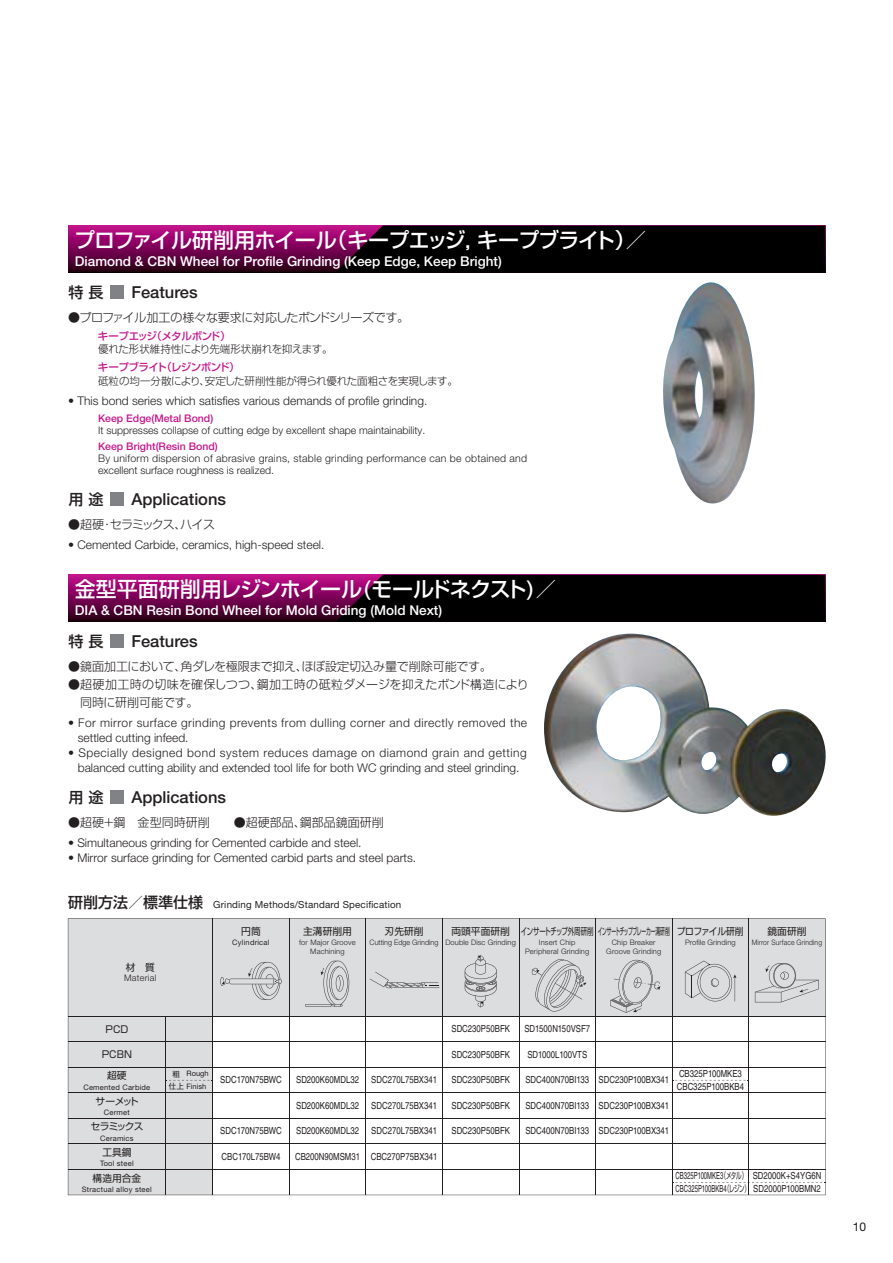
<style>
.page{position:relative;width:893px;height:1263px;background:#fff}
.page>*{position:absolute;margin:0;border:0;box-sizing:border-box;transform-origin:0 0}
.t1{font:21px "Shin Go Pro Medium 90 pv RKSJ H";letter-spacing:-.035em;color:#fff}
.t2{font:500 16.5px "Helvetica Neue LT Std";color:#231f20}
.t3{font:15px "Shin Go Pro Medium 90 pv RKSJ H";color:#231f20}
.t4{font:500 13.5px "Helvetica Neue LT Std";color:#fff}
.t5{font:300 12px/15px "Helvetica Neue LT Std";color:#231f20;text-align:center}
.t6{font:12px/18px "Shin Go Pro Light 90 pv RKSJ H";letter-spacing:-.01em;color:#231f20}
.t7{font:300 12px/15px "Helvetica Neue LT Std";letter-spacing:.035em;color:#231f20}
.t8{font:12px "Shin Go Pro Light 90 pv RKSJ H";letter-spacing:-.035em;color:#231f20}
.t9{font:12px "Shin Go Pro Light 90 pv RKSJ H";letter-spacing:-.065em;color:#231f20}
.t10{font:12px "Helvetica Neue LT Std";color:#231f20}
.t11{font:300 10.5px/12px "Helvetica Neue LT Std";letter-spacing:.02em;color:#231f20}
.t12{font:300 10.5px "Helvetica Neue LT Std";color:#231f20}
.t13{font:10.5px "Shin Go Pro Light 90 pv RKSJ H";letter-spacing:-.02em;color:#231f20}
.t14{font:500 10.5px "Helvetica Neue LT Std";color:#c6168d}
.t15{font:10.5px "Shin Go Pro Medium 90 pv RKSJ H";letter-spacing:-.055em;color:#c6168d}
.t16{font:9.75px/12.8px "Helvetica LT Std";color:#231f20;scale:.8 1}
.t17{font:9.75px/12.8px "Helvetica LT Std";color:#231f20;scale:.61 1}
.t18{font:9.75px/21.3px "Shin Go Pro Regular 90 pv RKSJ H";color:#231f20;text-align:center}
.t19{font:9.75px "Helvetica Neue LT Std";letter-spacing:.02em;color:#231f20}
.t20{font:9.75px "Shin Go Pro Regular 90 pv RKSJ H";letter-spacing:-.04em;color:#231f20;scale:.66 1}
.t21{font:9.75px "Shin Go Pro Regular 90 pv RKSJ H";letter-spacing:-.045em;color:#231f20;scale:.9 1}
.t22{font:300 9px "Helvetica Neue LT Std";letter-spacing:.03em;color:#231f20}
.t23{font:300 7.5px/9px "Helvetica Neue LT Std";letter-spacing:.02em;color:#231f20;text-align:center}
.t24{font:7.5px "Helvetica Neue LT Std";letter-spacing:.03em;color:#231f20}
.t25{font:300 7.5px "Helvetica Neue LT Std";letter-spacing:.02em;color:#231f20;scale:.9 1}
.t26{font:300 7.5px "Helvetica Neue LT Std";color:#231f20;scale:.96 1}
.t27{font:7.5px "Shin Go Pro Regular 90 pv RKSJ H";color:#231f20}
.s1{font-family:"Shin Go Pro Medium 90 pv RKSJ H";font-size:15px}
.s2{font-family:"Shin Go Pro Regular 90 pv RKSJ H"}
.s3{font-family:"Shin Go Pro Regular 90 pv RKSJ H";font-size:9px}
</style>
<div class="page">
<svg style="left:68px;top:918px;width:757px;height:277px"></svg>
<svg style="left:166px;top:1080px;width:47px;height:1px"></svg>
<svg style="left:672px;top:1182px;width:153px;height:1px"></svg>
<svg style="left:672px;top:1080px;width:76px;height:1px"></svg>
<svg style="left:220px;top:962px;width:61px;height:38px;background:#cdcdce"></svg>
<svg style="left:754px;top:963px;width:64px;height:39px;background:#cecfd0"></svg>
<svg style="left:305px;top:961px;width:44px;height:46px;background:#cbcccd"></svg>
<svg style="left:369px;top:972px;width:70px;height:17px"></svg>
<svg style="left:464px;top:955px;width:32px;height:53px;background:#c5c6c7"></svg>
<svg style="left:531px;top:959px;width:55px;height:53px;background:#c8c9ca"></svg>
<svg style="left:610px;top:960px;width:50px;height:53px;background:#cccccd"></svg>
<svg style="left:685px;top:961px;width:51px;height:40px;background:#cbcccd"></svg>
<img style="left:544px;top:634px;width:282px;height:182px">
<div style="left:68px;top:226px;width:757px;height:46px;background:linear-gradient(to bottom,#c4098e,#2d0018)"></div>
<div style="left:336px;top:226px;width:489px;height:46px;background:#010000"></div>
<div style="left:68px;top:575px;width:757px;height:47px;background:linear-gradient(to bottom,#c5098f,#280013)"></div>
<div style="left:111px;top:285px;width:13px;height:14px;background:#808285"></div>
<div style="left:111px;top:634px;width:13px;height:14px;background:#808285"></div>
<div style="left:111px;top:492px;width:13px;height:14px;background:#808285"></div>
<div style="left:111px;top:790px;width:13px;height:14px;background:#808285"></div>
<div style="left:336px;top:575px;width:489px;height:47px;background:#010000"></div>
<img style="left:663px;top:282px;width:92px;height:222px">
<h1 class="t1" style="left:74px;top:232px;width:573px">プロファイル研削用ホイール（キープエッジ, キープブライト）／</h1>
<p class="t4" style="left:75px;top:256px;width:428px">Diamond &amp; CBN Wheel for Profile Grinding (Keep Edge, Keep Bright)</p>
<p class="t3" style="left:68px;top:286px;width:36px">特 長</p>
<h2 class="t2" style="left:131px;top:286px;width:68px">Features</h2>
<p class="t8" style="left:68px;top:313px;width:342px">●プロファイル加工の様々な要求に対応したボンドシリーズです。</p>
<p class="t15" style="left:98px;top:332px;width:134px">キープエッジ（メタルボンド）</p>
<p class="t13" style="left:98px;top:346px;width:236px">優れた形状維持性により先端形状崩れを抑えます。</p>
<p class="t15" style="left:98px;top:364px;width:143px">キープブライト（レジンボンド）</p>
<p class="t13" style="left:98px;top:377px;width:361px">砥粒の均一分散により、安定した研削性能が得られ優れた面粗さを実現します。</p>
<p class="t5" style="left:68px;top:395px;width:361px">• This bond series which satisfies various demands of profile grinding.</p>
<p class="t14" style="left:98px;top:414px;width:117px">Keep Edge(Metal Bond)</p>
<p class="t12" style="left:98px;top:426px;width:329px">It suppresses collapse of cutting edge by excellent shape maintainability.</p>
<p class="t14" style="left:98px;top:443px;width:121px">Keep Bright(Resin Bond)</p>
<p class="t11" style="left:98px;top:454px;width:430px">By uniform dispersion of abrasive grains, stable grinding performance can be obtained and excellent surface roughness is realized.</p>
<p class="t3" style="left:68px;top:493px;width:36px">用 途</p>
<h2 class="t2" style="left:131px;top:493px;width:96px">Applications</h2>
<p class="t9" style="left:68px;top:520px;width:148px">●超硬・セラミックス、ハイス</p>
<p class="t5" style="left:68px;top:538px;width:258px">• Cemented Carbide, ceramics, high-speed steel.</p>
<h1 class="t1" style="left:75px;top:581px;width:483px">金型平面研削用レジンホイール(モールドネクスト)／</h1>
<p class="t4" style="left:75px;top:605px;width:369px">DIA &amp; CBN Resin Bond Wheel for Mold Griding (Mold Next)</p>
<p class="t3" style="left:68px;top:636px;width:36px">特 長</p>
<h2 class="t2" style="left:131px;top:635px;width:68px">Features</h2>
<p class="t6" style="left:68px;top:659px;width:425px">●鏡面加工において、角ダレを極限まで抑え、ほぼ設定切込み量で削除可能です。</p>
<p class="t6" style="left:80px;top:677px;width:450px;text-indent:-12px">●超硬加工時の切味を確保しつつ、鋼加工時の砥粒ダメージを抑えたボンド構造により同時に研削可能です。</p>
<p class="t7" style="left:78px;top:717px;width:451px;text-indent:-10px">• For mirror surface grinding prevents from dulling corner and directly removed the settled cutting infeed.</p>
<p class="t5" style="left:68px;top:747px;width:460px">• Specially designed bond system reduces damage on diamond grain and getting balanced cutting ability and extended tool life for both WC grinding and steel grinding.</p>
<p class="t3" style="left:68px;top:792px;width:36px">用 途</p>
<h2 class="t2" style="left:131px;top:791px;width:96px">Applications</h2>
<p class="t6" style="left:68px;top:815px;width:317px">●超硬＋鋼　金型同時研削　　●超硬部品、鋼部品鏡面研削</p>
<p class="t5" style="left:68px;top:837px;width:295px">• Simultaneous grinding for Cemented carbide and steel.</p>
<p class="t5" style="left:68px;top:852px;width:349px">• Mirror surface grinding for Cemented carbid parts and steel parts.</p>
<p class="t19" style="left:68px;top:901px;width:335px"><span class="s1">研削方法／標準仕様</span> Grinding Methods/Standard Specification</p>
<p class="t18" style="left:241px;top:922px;width:21px">円筒</p>
<p class="t24" style="left:232px;top:940px;width:39px">Cylindrical</p>
<p class="t18" style="left:303px;top:922px;width:50px">主溝研削用</p>
<p class="t23" style="left:299px;top:939px;width:58px">for Major Groove<br>Machining</p>
<p class="t20" style="left:521px;top:928px;width:227px">インサートチップ外周研削 インサートチップブレーカー溝研削</p>
<p class="t23" style="left:525px;top:939px;width:66px">Insert Chip<br>Peripheral Grinding</p>
<p class="t23" style="left:606px;top:939px;width:56px">Chip Breaker<br>Groove Grinding</p>
<p class="t18" style="left:384px;top:922px;width:40px">刃先研削</p>
<p class="t26" style="left:369px;top:940px;width:73px">Cutting Edge Grinding</p>
<p class="t18" style="left:451px;top:922px;width:60px">両頭平面研削</p>
<p class="t23" style="left:445px;top:939px;width:72px">Double Disc Grinding</p>
<p class="t21" style="left:677px;top:928px;width:76px">プロファイル研削</p>
<p class="t23" style="left:685px;top:939px;width:52px">Profile Grinding</p>
<p class="t18" style="left:767px;top:922px;width:40px">鏡面研削</p>
<p class="t25" style="left:751px;top:940px;width:80px">Mirror Surface Grinding</p>
<p class="t18" style="left:126px;top:958px;width:31px">材　質</p>
<p class="t22" style="left:124px;top:975px;width:34px">Material</p>
<p class="t18" style="left:106px;top:1020px;width:24px">PCD</p>
<p class="t18" style="left:102px;top:1045px;width:32px">PCBN超硬</p>
<p class="t24" style="left:83px;top:1084px;width:68px">Cemented Carbide</p>
<p class="t18" style="left:96px;top:1092px;width:45px">サーメット</p>
<p class="t24" style="left:104px;top:1110px;width:27px">Cermet</p>
<p class="t18" style="left:90px;top:1117px;width:55px">セラミックス</p>
<p class="t24" style="left:100px;top:1135px;width:35px">Ceramics</p>
<p class="t18" style="left:102px;top:1143px;width:31px">工具鋼</p>
<p class="t24" style="left:100px;top:1161px;width:35px">Tool steel</p>
<p class="t18" style="left:93px;top:1169px;width:50px">構造用合金</p>
<p class="t24" style="left:82px;top:1186px;width:71px">Stractual alloy steel</p>
<p class="t27" style="left:173px;top:1071px;width:9px">粗</p>
<p class="t24" style="left:169px;top:1083px;width:39px"><span class="s2">仕上</span> Finish</p>
<p class="t24" style="left:187px;top:1071px;width:24px">Rough</p>
<p class="t16" style="left:220px;top:1074px;width:78px">SDC170N75BWC</p>
<p class="t16" style="left:220px;top:1125px;width:78px">SDC170N75BWC</p>
<p class="t16" style="left:221px;top:1150px;width:75px">CBC170L75BW4</p>
<p class="t16" style="left:296px;top:1074px;width:80px">SD200K60MDL32</p>
<p class="t16" style="left:296px;top:1099px;width:80px">SD200K60MDL32</p>
<p class="t16" style="left:296px;top:1125px;width:80px">SD200K60MDL32</p>
<p class="t16" style="left:295px;top:1150px;width:83px">CB200N90MSM31</p>
<p class="t16" style="left:371px;top:1074px;width:84px">SDC270L75BX341</p>
<p class="t16" style="left:371px;top:1099px;width:84px">SDC270L75BX341</p>
<p class="t16" style="left:371px;top:1125px;width:84px">SDC270L75BX341</p>
<p class="t16" style="left:371px;top:1150px;width:85px">CBC270P75BX341</p>
<p class="t16" style="left:451px;top:1023px;width:75px">SDC230P50BFK</p>
<p class="t16" style="left:451px;top:1048px;width:75px">SDC230P50BFK</p>
<p class="t16" style="left:451px;top:1074px;width:75px">SDC230P50BFK</p>
<p class="t16" style="left:451px;top:1099px;width:75px">SDC230P50BFK</p>
<p class="t16" style="left:451px;top:1125px;width:75px">SDC230P50BFK</p>
<p class="t16" style="left:524px;top:1023px;width:84px">SD1500N150VSF7</p>
<p class="t16" style="left:527px;top:1048px;width:76px">SD1000L100VTS</p>
<p class="t16" style="left:525px;top:1074px;width:81px">SDC400N70BI133</p>
<p class="t16" style="left:525px;top:1099px;width:81px">SDC400N70BI133</p>
<p class="t16" style="left:525px;top:1125px;width:81px">SDC400N70BI133</p>
<p class="t16" style="left:598px;top:1074px;width:90px">SDC230P100BX341</p>
<p class="t16" style="left:598px;top:1099px;width:90px">SDC230P100BX341</p>
<p class="t16" style="left:598px;top:1125px;width:90px">SDC230P100BX341</p>
<p class="t16" style="left:676px;top:1068px;width:86px">CB325P100MKE3<br>CBC325P100BKB4</p>
<p class="t17" style="left:675px;top:1170px;width:241px">CB325P100MKE3<span class="s3">（メタル）</span> SD2000K+S4YG6N<br>CBC325P100BKB4<span class="s3">（レジン）</span> SD2000P100BMN2</p>
<p class="t10" style="left:852px;top:1223px;width:15px">10</p>
</div>
